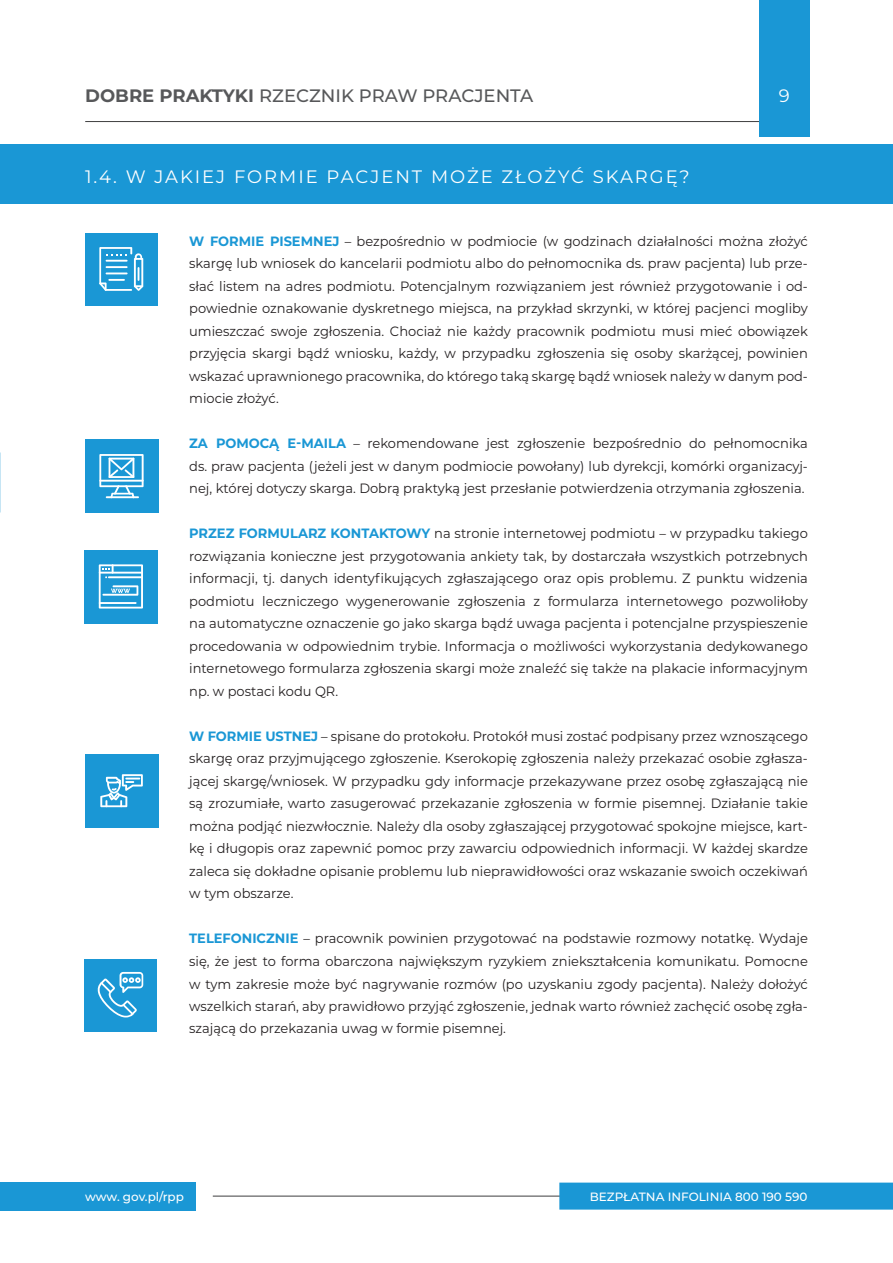
<style>
.page{position:relative;width:893px;height:1263px;background:#fff}
.page>*{position:absolute;margin:0;border:0;box-sizing:border-box;transform-origin:0 0}
.t1{font:18px "Montserrat";letter-spacing:.11em;color:#fff}
.t2{font:500 18px "Montserrat";color:#57585a}
.t3{font:13.5px/22.5px "Montserrat";color:#231f20;text-align:justify;scale:.96 1}
.t4{font:500 12px "Montserrat";color:#fff}
.s1{font-weight:700}
.s2{font-weight:700;color:#1a97d5}
</style>
<div class="page">
<div style="left:0;top:1182px;width:195px;height:29px;background:#1a97d5"></div>
<hr style="left:85px;top:121px;width:704px;height:1px;background:#3e3e3f">
<div style="left:759px;top:0;width:50px;height:136px;background:#1a97d5"></div>
<hr style="left:213px;top:1196px;width:446px;height:1px;background:#3e3e3f">
<div style="left:559px;top:1182px;width:334px;height:27px;background:#1a97d5"></div>
<div style="left:85px;top:233px;width:73px;height:73px;background:#1a97d5"></div>
<svg style="left:99px;top:247px;width:44px;height:44px"></svg>
<div style="left:85px;top:440px;width:74px;height:73px;background:#1a97d5"></div>
<svg style="left:99px;top:454px;width:45px;height:44px"></svg>
<div style="left:85px;top:754px;width:74px;height:74px;background:#1a97d5"></div>
<svg style="left:100px;top:774px;width:43px;height:33px"></svg>
<div style="left:84px;top:550px;width:74px;height:74px;background:#1a97d5"></div>
<svg style="left:99px;top:564px;width:44px;height:44px"></svg>
<hr style="left:99px;top:602px;width:38px;height:2px;background:#fff">
<div style="left:0;top:145px;width:893px;height:59px;background:#1a97d5"></div>
<div style="left:84px;top:958px;width:73px;height:73px;background:#1a97d5"></div>
<svg style="left:97px;top:972px;width:46px;height:45px"></svg>
<h1 class="t2" style="left:85px;top:84px;width:450px"><span class="s1">DOBRE PRAKTYKI</span> RZECZNIK PRAW PRACJENTA</h1>
<h1 class="t1" style="left:779px;top:84px;width:12px">9</h1>
<h1 class="t1" style="left:85px;top:164px;width:606px">1.4. W JAKIEJ FORMIE PACJENT MOŻE ZŁOŻYĆ SKARGĘ?</h1>
<p class="t3" style="left:189px;top:229px;width:646px"><span class="s2">W FORMIE PISEMNEJ</span> – bezpośrednio w podmiocie (w godzinach działalności można złożyć skargę lub wniosek do kancelarii podmiotu albo do pełnomocnika ds. praw pacjenta) lub prze&shy;słać listem na adres podmiotu. Potencjalnym rozwiązaniem jest również przygotowanie i od&shy;powiednie oznakowanie dyskretnego miejsca, na przykład skrzynki, w której pacjenci mogliby umieszczać swoje zgłoszenia. Chociaż nie każdy pracownik podmiotu musi mieć obowiązek przyjęcia skargi bądź wniosku, każdy, w przypadku zgłoszenia się osoby skarżącej, powinien wskazać uprawnionego pracownika, do którego taką skargę bądź wniosek należy w danym pod&shy;miocie złożyć.</p>
<p class="t3" style="left:189px;top:432px;width:646px"><span class="s2">ZA POMOCĄ E-MAILA</span> – rekomendowane jest zgłoszenie bezpośrednio do pełnomocnika ds. praw pacjenta (jeżeli jest w danym podmiocie powołany) lub dyrekcji, komórki organizacyj&shy;nej, której dotyczy skarga. Dobrą praktyką jest przesłanie potwierdzenia otrzymania zgłoszenia.</p>
<p class="t3" style="left:189px;top:522px;width:646px"><span class="s2">PRZEZ FORMULARZ KONTAKTOWY</span> na stronie internetowej podmiotu – w przypadku takiego rozwiązania konieczne jest przygotowania ankiety tak, by dostarczała wszystkich potrzebnych informacji, tj. danych identyfikujących zgłaszającego oraz opis problemu. Z punktu widzenia podmiotu leczniczego wygenerowanie zgłoszenia z formularza internetowego pozwoliłoby na automatyczne oznaczenie go jako skarga bądź uwaga pacjenta i potencjalne przyspieszenie procedowania w odpowiednim trybie. Informacja o możliwości wykorzystania dedykowanego internetowego formularza zgłoszenia skargi może znaleźć się także na plakacie informacyjnym np. w postaci kodu QR.</p>
<p class="t3" style="left:189px;top:724px;width:646px"><span class="s2">W FORMIE USTNEJ</span> – spisane do protokołu. Protokół musi zostać podpisany przez wznoszącego skargę oraz przyjmującego zgłoszenie. Kserokopię zgłoszenia należy przekazać osobie zgłasza&shy;jącej skargę/wniosek. W przypadku gdy informacje przekazywane przez osobę zgłaszającą nie są zrozumiałe, warto zasugerować przekazanie zgłoszenia w formie pisemnej. Działanie takie można podjąć niezwłocznie. Należy dla osoby zgłaszającej przygotować spokojne miejsce, kart&shy;kę i długopis oraz zapewnić pomoc przy zawarciu odpowiednich informacji. W każdej skardze zaleca się dokładne opisanie problemu lub nieprawidłowości oraz wskazanie swoich oczekiwań w tym obszarze.</p>
<p class="t3" style="left:189px;top:927px;width:646px"><span class="s2">TELEFONICZNIE</span> – pracownik powinien przygotować na podstawie rozmowy notatkę. Wydaje się, że jest to forma obarczona największym ryzykiem zniekształcenia komunikatu. Pomocne w tym zakresie może być nagrywanie rozmów (po uzyskaniu zgody pacjenta). Należy dołożyć wszelkich starań, aby prawidłowo przyjąć zgłoszenie, jednak warto również zachęcić osobę zgła&shy;szającą do przekazania uwag w formie pisemnej.</p>
<p class="t4" style="left:85px;top:1188px;width:100px">www. gov.pl/rpp</p>
<p class="t4" style="left:590px;top:1188px;width:219px">BEZPŁATNA INFOLINIA 800 190 590</p>
</div>
